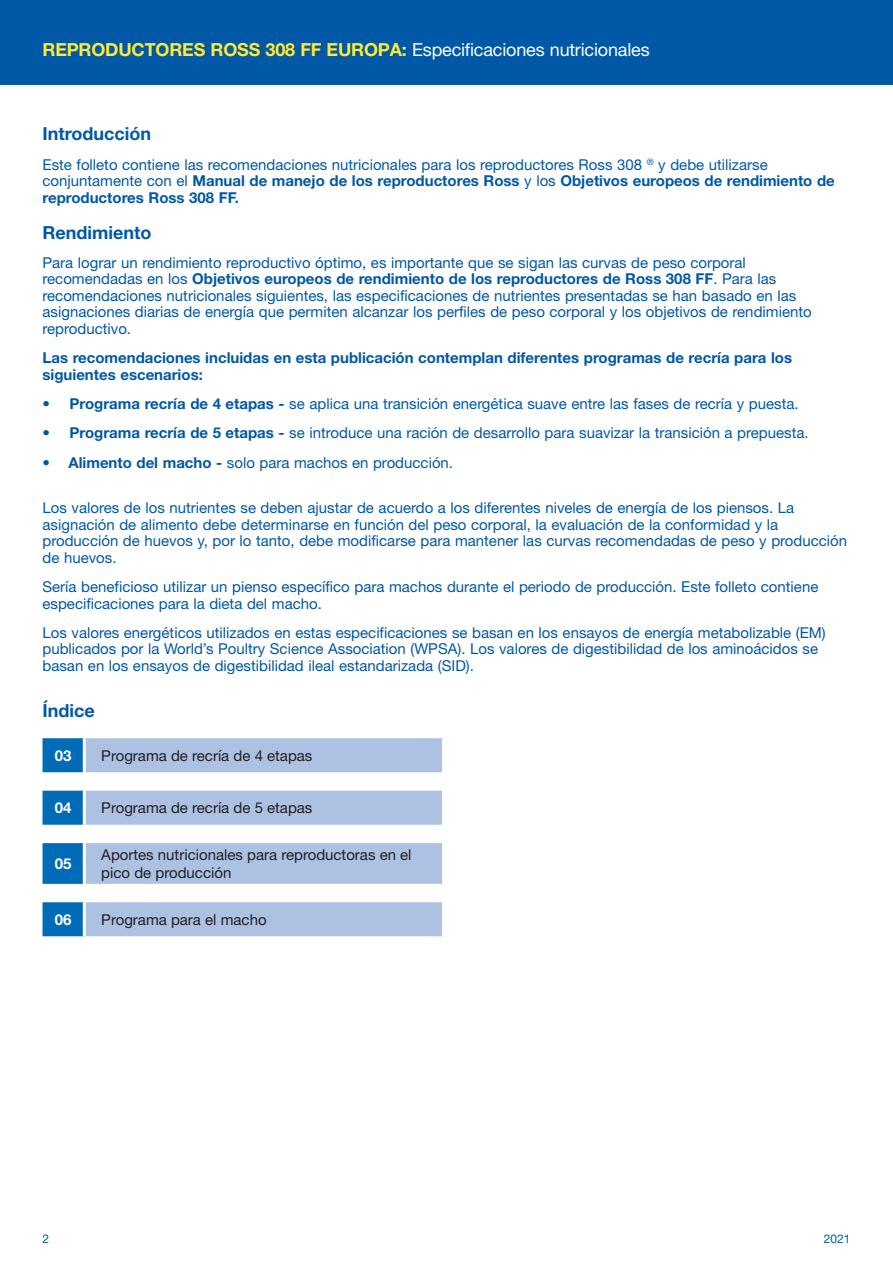
<style>
.page{position:relative;width:893px;height:1263px;background:#fff}
.page>*{position:absolute;margin:0;border:0;box-sizing:border-box;transform-origin:0 0}
.t1{font:700 18px "Helvetica Neue LT Std";letter-spacing:-.01em;color:#ffea36}
.t2{font:700 18px "Helvetica Neue LT Std";color:#0158a6}
.t3{font:15px/16.5px "Helvetica Neue LT Std";color:#0158a6}
.t4{font:15px/18px "Helvetica Neue LT Std";color:#231f20}
.t5{font:700 15px/16.5px "Helvetica Neue LT Std";color:#0158a6}
.t6{font:700 15px "Helvetica Neue LT Std";color:#fff}
.t7{font:12px "Helvetica Neue LT Std";color:#0158a6}
.s1{font-weight:400;color:#fff}
.s2{font-weight:700}
</style>
<div class="page">
<div style="left:0;top:0;width:893px;height:85px;background:#0158a6"></div>
<svg style="left:43px;top:738px;width:40px;height:198px"></svg>
<svg style="left:86px;top:738px;width:356px;height:198px;fill:#adc1e3"></svg>
<p class="t1" style="left:43px;top:39px;width:609px">REPRODUCTORES ROSS 308 FF EUROPA: <span class="s1">Especificaciones nutricionales</span></p>
<p class="t2" style="left:43px;top:123px;width:110px">Introducción</p>
<p class="t3" style="left:43px;top:156px;width:794px">Este folleto contiene las recomendaciones nutricionales para los reproductores Ross 308 <sup>®</sup> y debe utilizarse conjuntamente con el <span class="s2">Manual de manejo de los reproductores Ross</span> y los <span class="s2">Objetivos europeos de rendimiento de reproductores Ross 308 FF.</span></p>
<p class="t2" style="left:43px;top:221px;width:110px">Rendimiento</p>
<p class="t3" style="left:43px;top:254px;width:771px">Para lograr un rendimiento reproductivo óptimo, es importante que se sigan las curvas de peso corporal recomendadas en los <span class="s2">Objetivos europeos de rendimiento de los reproductores de Ross 308 FF</span>. Para las recomendaciones nutricionales siguientes, las especificaciones de nutrientes presentadas se han basado en las asignaciones diarias de energía que permiten alcanzar los perfiles de peso corporal y los objetivos de rendimiento reproductivo.</p>
<p class="t5" style="left:43px;top:349px;width:751px">Las recomendaciones incluidas en esta publicación contemplan diferentes programas de recría para los siguientes escenarios:</p>
<p class="t3" style="left:43px;top:395px;width:758px"><span class="s2">• Programa recría de 4 etapas -</span> se aplica una transición energética suave entre las fases de recría y puesta.</p>
<p class="t3" style="left:43px;top:424px;width:768px"><span class="s2">• Programa recría de 5 etapas -</span> se introduce una ración de desarrollo para suavizar la transición a prepuesta.</p>
<p class="t3" style="left:43px;top:454px;width:412px"><span class="s2">• Alimento del macho -</span> solo para machos en producción.</p>
<p class="t3" style="left:43px;top:499px;width:806px">Los valores de los nutrientes se deben ajustar de acuerdo a los diferentes niveles de energía de los piensos. La asignación de alimento debe determinarse en función del peso corporal, la evaluación de la conformidad y la producción de huevos y, por lo tanto, debe modificarse para mantener las curvas recomendadas de peso y producción de huevos.</p>
<p class="t3" style="left:43px;top:578px;width:777px">Sería beneficioso utilizar un pienso específico para machos durante el periodo de producción. Este folleto contiene especificaciones para la dieta del macho.</p>
<p class="t3" style="left:43px;top:624px;width:785px">Los valores energéticos utilizados en estas especificaciones se basan en los ensayos de energía metabolizable (EM) publicados por la World’s Poultry Science Association (WPSA). Los valores de digestibilidad de los aminoácidos se basan en los ensayos de digestibilidad ileal estandarizada (SID).</p>
<p class="t2" style="left:43px;top:699px;width:54px">Índice</p>
<p class="t6" style="left:55px;top:746px;width:18px">03</p>
<p class="t4" style="left:101px;top:746px;width:213px">Programa de recría de 4 etapas</p>
<p class="t6" style="left:55px;top:798px;width:18px">04</p>
<p class="t4" style="left:101px;top:798px;width:213px">Programa de recría de 5 etapas</p>
<p class="t6" style="left:55px;top:854px;width:18px">05</p>
<p class="t4" style="left:101px;top:845px;width:312px">Aportes nutricionales para reproductoras en el pico de producción</p>
<p class="t6" style="left:55px;top:910px;width:18px">06</p>
<p class="t4" style="left:101px;top:910px;width:167px">Programa para el macho</p>
<p class="t7" style="left:43px;top:1231px;width:8px">2</p>
<p class="t7" style="left:824px;top:1231px;width:28px">2021</p>
</div>
